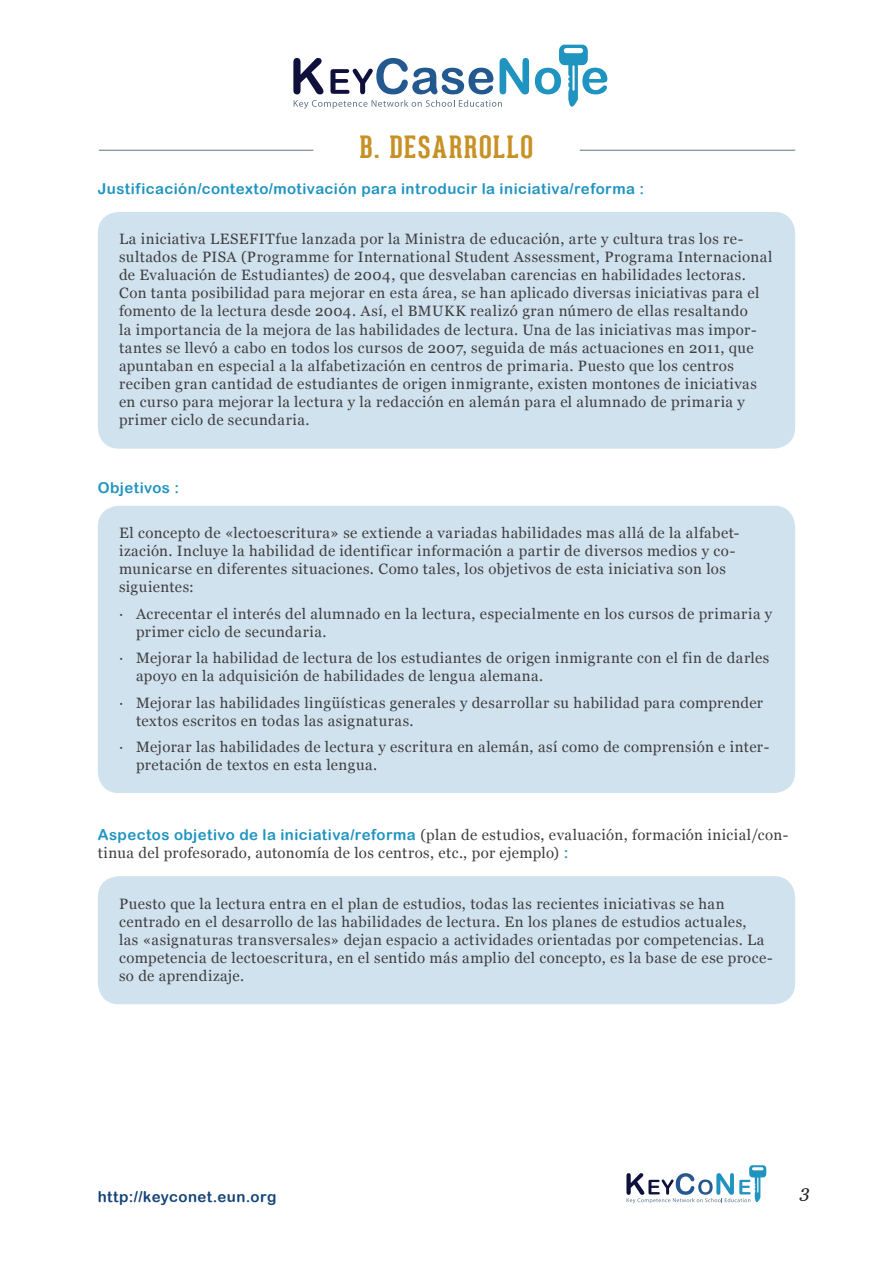
<style>
.page{position:relative;width:893px;height:1263px;background:#fff}
.page>*{position:absolute;margin:0;border:0;box-sizing:border-box;transform-origin:0 0}
.t1{font:700 30px "Geared Slab";letter-spacing:.05em;color:#c89125}
.t2{font:italic 18px "Georgia";color:#231f20}
.courant{font:15px/18px "Georgia";letter-spacing:.03em;color:#3e3e3f}
.courant-2{font:15px "Arial Rounded MT Bold";letter-spacing:.03em;color:#2094c0}
.courant-3{font:15px "Arial Rounded MT Bold";letter-spacing:.03em;color:#144477}
.s1{font-family:"Arial Rounded MT Bold";color:#2094c0}
</style>
<div class="page">
<svg style="left:626px;top:1165px;width:140px;height:38px"></svg>
<svg style="left:293px;top:58px;width:30px;height:36px"></svg>
<svg style="left:294px;top:100px;width:208px;height:9px"></svg>
<svg style="left:330px;top:58px;width:163px;height:36px"></svg>
<svg style="left:500px;top:58px;width:29px;height:36px"></svg>
<svg style="left:535px;top:45px;width:72px;height:62px"></svg>
<div style="left:98px;top:212px;width:697px;height:237px;background:#d1e2ef;border-radius:21px"></div>
<hr style="left:580px;top:150px;width:215px;height:1px;background:#5e768a">
<hr style="left:99px;top:150px;width:214px;height:1px;background:#5e768a">
<div style="left:98px;top:506px;width:697px;height:287px;background:#d1e2ef;border-radius:21px"></div>
<div style="left:98px;top:876px;width:697px;height:128px;background:#d1e2ef;border-radius:21px"></div>
<p class="t1" style="left:360px;top:129px;width:175px">B. DESARROLLO</p>
<p class="courant-2" style="left:98px;top:180px;width:548px">Justificación/contexto/motivación para introducir la iniciativa/reforma :</p>
<p class="courant" style="left:119px;top:231px;width:655px">La iniciativa LESEFITfue lanzada por la Ministra de educación, arte y cultura tras los re&shy;sultados de PISA (Programme for International Student Assessment, Programa Internacional de Evaluación de Estudiantes) de 2004, que desvelaban carencias en habilidades lectoras.<br>Con tanta posibilidad para mejorar en esta área, se han aplicado diversas iniciativas para el fomento de la lectura desde 2004. Así, el BMUKK realizó gran número de ellas resaltando<br>la importancia de la mejora de las habilidades de lectura. Una de las iniciativas mas impor&shy;tantes se llevó a cabo en todos los cursos de 2007, seguida de más actuaciones en 2011, que apuntaban en especial a la alfabetización en centros de primaria. Puesto que los centros reciben gran cantidad de estudiantes de origen inmigrante, existen montones de iniciativas en curso para mejorar la lectura y la redacción en alemán para el alumnado de primaria y primer ciclo de secundaria.</p>
<p class="courant-2" style="left:98px;top:478px;width:83px">Objetivos :</p>
<p class="courant" style="left:119px;top:524px;width:622px">El concepto de «lectoescritura» se extiende a variadas habilidades mas allá de la alfabet&shy;ización. Incluye la habilidad de identificar información a partir de diversos medios y co&shy;municarse en diferentes situaciones. Como tales, los objetivos de esta iniciativa son los siguientes:</p>
<p class="courant" style="left:136px;top:605px;width:638px;text-indent:-17px">∙ Acrecentar el interés del alumnado en la lectura, especialmente en los cursos de primaria y primer ciclo de secundaria.</p>
<p class="courant" style="left:136px;top:649px;width:635px;text-indent:-17px">∙ Mejorar la habilidad de lectura de los estudiantes de origen inmigrante con el fin de darles apoyo en la adquisición de habilidades de lengua alemana.</p>
<p class="courant" style="left:136px;top:694px;width:628px;text-indent:-17px">∙ Mejorar las habilidades lingüísticas generales y desarrollar su habilidad para comprender textos escritos en todas las asignaturas.</p>
<p class="courant" style="left:136px;top:738px;width:635px;text-indent:-17px">∙ Mejorar las habilidades de lectura y escritura en alemán, así como de comprensión e inter&shy;pretación de textos en esta lengua.</p>
<p class="courant" style="left:98px;top:826px;width:692px"><span class="s1">Aspectos objetivo de la iniciativa/reforma</span> (plan de estudios, evaluación, formación inicial/con&shy;tinua del profesorado, autonomía de los centros, etc., por ejemplo) <span class="s1">:</span></p>
<p class="courant" style="left:119px;top:895px;width:655px">Puesto que la lectura entra en el plan de estudios, todas las recientes iniciativas se han centrado en el desarrollo de las habilidades de lectura. En los planes de estudios actuales,<br>las «asignaturas transversales» dejan espacio a actividades orientadas por competencias. La competencia de lectoescritura, en el sentido más amplio del concepto, es la base de ese proce&shy;so de aprendizaje.</p>
<p class="courant-3" style="left:98px;top:1188px;width:180px">http://keyconet.eun.org</p>
<p class="t2" style="left:800px;top:1180px;width:11px">3</p>
</div>
